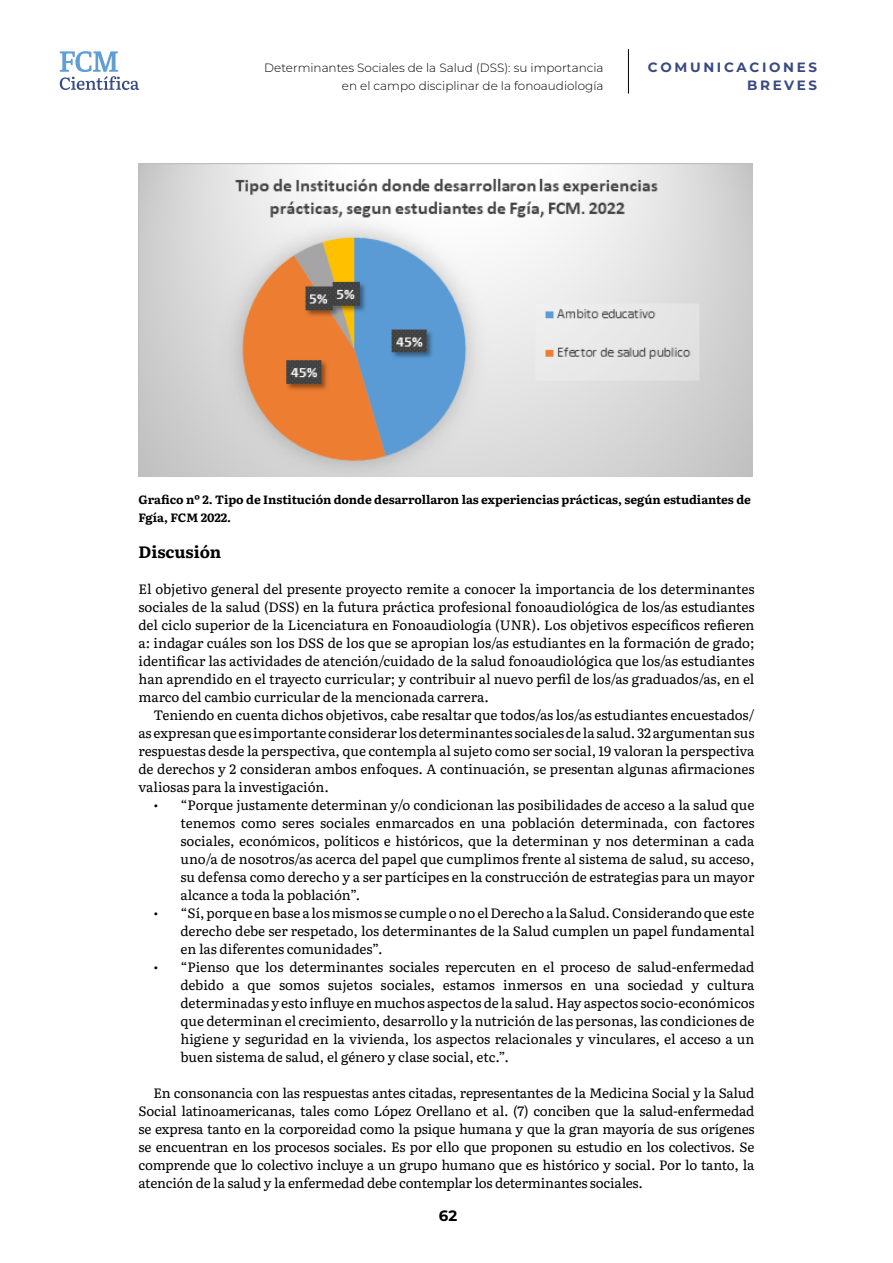
<style>
.page{position:relative;width:893px;height:1263px;background:#fff}
.page>*{position:absolute;margin:0;border:0;box-sizing:border-box;transform-origin:0 0}
.t1{font:700 16.5px "Literata";color:#000}
.t2{font:700 15px "Montserrat";color:#000}
.t3{font:13.5px/18px "Literata";letter-spacing:-.01em;color:#000;text-align:justify}
.t4{font:700 13.5px/18px "Montserrat";letter-spacing:.2em;color:#394982;text-align:right}
.t5{font:700 12px/18px "Literata";letter-spacing:-.005em;color:#000}
.t6{font:300 12px/18px "Montserrat";color:#000;text-align:right}
</style>
<div class="page">
<svg style="left:60px;top:51px;width:79px;height:39px"></svg>
<hr style="left:628px;top:49px;width:1px;height:45px;background:#000">
<img style="left:138px;top:163px;width:615px;height:313px">
<p class="t6" style="left:264px;top:58px;width:341px">Determinantes Sociales de la Salud (DSS): su importancia en el campo disciplinar de la fonoaudiología</p>
<p class="t4" style="left:648px;top:58px;width:171px">COMUNICACIONES<br>BREVES</p>
<p class="t5" style="left:138px;top:490px;width:614px">Grafico nº 2. Tipo de Institución donde desarrollaron las experiencias prácticas, según estudiantes de<br>Fgía, FCM 2022.</p>
<p class="t1" style="left:138px;top:538px;width:84px">Discusión</p>
<p class="t3" style="left:138px;top:579px;width:617px">El objetivo general del presente proyecto remite a conocer la importancia de los determinantes sociales de la salud (DSS) en la futura práctica profesional fonoaudiológica de los/as estudiantes del ciclo superior de la Licenciatura en Fonoaudiología (UNR). Los objetivos específicos refieren a: indagar cuáles son los DSS de los que se apropian los/as estudiantes en la formación de grado; identificar las actividades de atención/cuidado de la salud fonoaudiológica que los/as estudiantes han aprendido en el trayecto curricular; y contribuir al nuevo perfil de los/as graduados/as, en el marco del cambio curricular de la mencionada carrera.</p>
<p class="t3" style="left:138px;top:705px;width:617px;text-indent:15px">Teniendo en cuenta dichos objetivos, cabe resaltar que todos/as los/as estudiantes encuestados/ as expresan que es importante considerar los determinantes sociales de la salud. 32 argumentan sus respuestas desde la perspectiva, que contempla al sujeto como ser social, 19 valoran la perspectiva de derechos y 2 consideran ambos enfoques. A continuación, se presentan algunas afirmaciones valiosas para la investigación.</p>
<p class="t3" style="left:180px;top:795px;width:575px;text-indent:-27px">• “Porque justamente determinan y/o condicionan las posibilidades de acceso a la salud que tenemos como seres sociales enmarcados en una población determinada, con factores sociales, económicos, políticos e históricos, que la determinan y nos determinan a cada uno/a de nosotros/as acerca del papel que cumplimos frente al sistema de salud, su acceso, su defensa como derecho y a ser partícipes en la construcción de estrategias para un mayor alcance a toda la población”.</p>
<p class="t3" style="left:180px;top:903px;width:576px;text-indent:-27px">• “Sí, porque en base a los mismos se cumple o no el Derecho a la Salud. Considerando que este derecho debe ser respetado, los determinantes de la Salud cumplen un papel fundamental en las diferentes comunidades”.</p>
<p class="t3" style="left:180px;top:957px;width:575px;text-indent:-27px">• “Pienso que los determinantes sociales repercuten en el proceso de salud-enfermedad debido a que somos sujetos sociales, estamos inmersos en una sociedad y cultura determinadas y esto influye en muchos aspectos de la salud. Hay aspectos socio-económicos que determinan el crecimiento, desarrollo y la nutrición de las personas, las condiciones de higiene y seguridad en la vivienda, los aspectos relacionales y vinculares, el acceso a un buen sistema de salud, el género y clase social, etc.”.</p>
<p class="t3" style="left:138px;top:1083px;width:618px;text-indent:15px">En consonancia con las respuestas antes citadas, representantes de la Medicina Social y la Salud Social latinoamericanas, tales como López Orellano et al. (7) conciben que la salud-enfermedad se expresa tanto en la corporeidad como la psique humana y que la gran mayoría de sus orígenes se encuentran en los procesos sociales. Es por ello que proponen su estudio en los colectivos. Se comprende que lo colectivo incluye a un grupo humano que es histórico y social. Por lo tanto, la atención de la salud y la enfermedad debe contemplar los determinantes sociales.</p>
<p class="t2" style="left:439px;top:1204px;width:20px">62</p>
</div>
